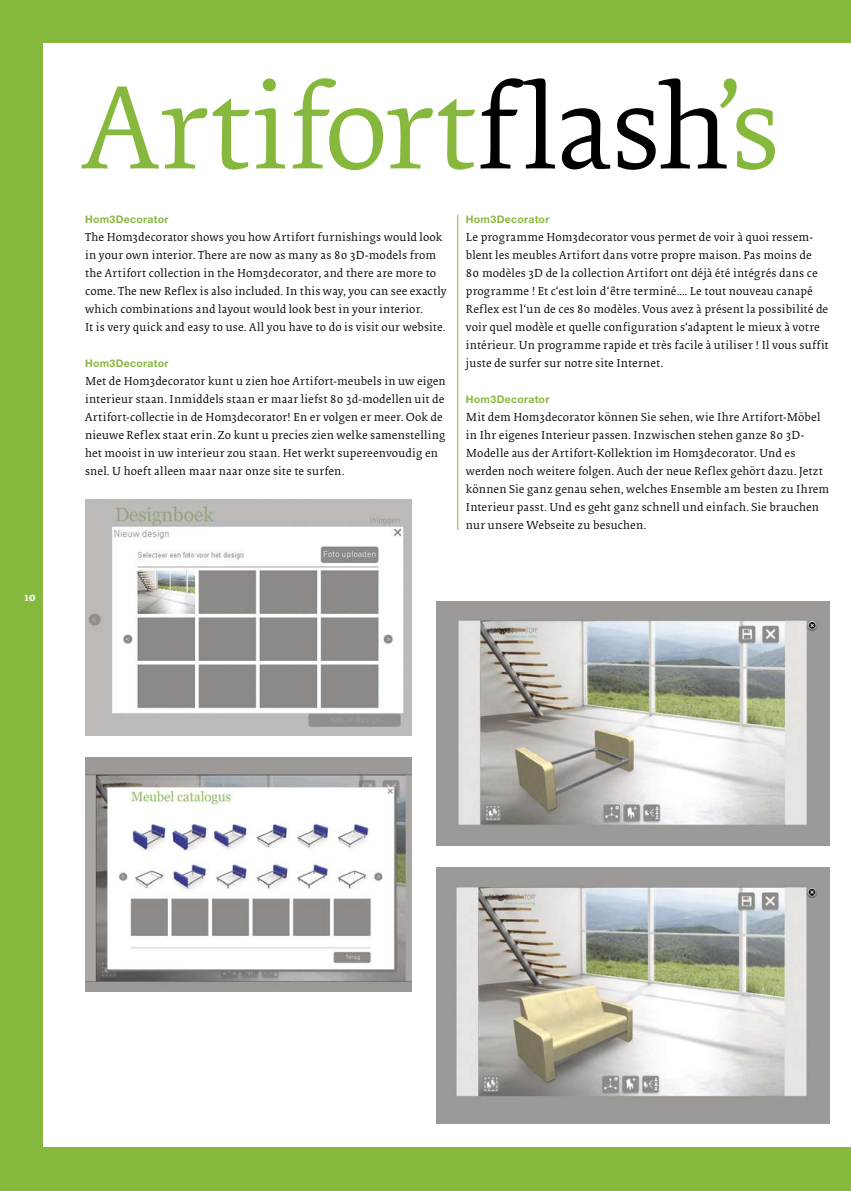
<style>
.page{position:relative;width:851px;height:1191px;background:#fff}
.page>*{position:absolute;margin:0;border:0;box-sizing:border-box;transform-origin:0 0}
.t1{font:123px "Collis Roman Bib";letter-spacing:-.015em;color:#87b83e}
.t2{font:12px/18px "Collis Roman Bib";letter-spacing:.01em;color:#000}
.t3{font:12px "Collis Roman Bib";color:#fff}
.t4{font:700 10.5px "Helvetica Neue";letter-spacing:.025em;color:#87b83e}
.s1{color:#000}
</style>
<div class="page">
<div style="left:0;top:0;width:850px;height:43px;background:#87b83e"></div>
<div style="left:0;top:0;width:43px;height:1191px;background:#87b83e"></div>
<div style="left:0;top:1147px;width:850px;height:44px;background:#87b83e"></div>
<hr style="left:457px;top:215px;width:1px;height:315px;background:#87b83e">
<img style="left:85px;top:500px;width:326px;height:236px">
<img style="left:437px;top:867px;width:392px;height:256px">
<img style="left:85px;top:757px;width:326px;height:234px">
<img style="left:437px;top:602px;width:392px;height:243px">
<p class="t3" style="left:24px;top:591px;width:13px">10</p>
<h1 class="t1" style="left:83px;top:75px;width:699px">Artifort<span class="s1">flash</span>’s</h1>
<p class="t4" style="left:85px;top:212px;width:85px">Hom3Decorator</p>
<p class="t2" style="left:85px;top:229px;width:363px">The Hom3decorator shows you how Artifort furnishings would look in your own interior. There are now as many as 80 3D-models from the Artifort collection in the Hom3decorator, and there are more to come. The new Reflex is also included. In this way, you can see exactly which combinations and layout would look best in your interior.<br>It is very quick and easy to use. All you have to do is visit our website.</p>
<p class="t4" style="left:85px;top:356px;width:85px">Hom3Decorator</p>
<p class="t2" style="left:85px;top:373px;width:362px">Met de Hom3decorator kunt u zien hoe Artifort-meubels in uw eigen interieur staan. Inmiddels staan er maar liefst 80 3d-modellen uit de Artifort-collectie in de Hom3decorator! En er volgen er meer. Ook de nieuwe Reflex staat erin. Zo kunt u precies zien welke samenstelling het mooist in uw interieur zou staan. Het werkt supereenvoudig en snel. U hoeft alleen maar naar onze site te surfen.</p>
<p class="t4" style="left:466px;top:212px;width:85px">Hom3Decorator</p>
<p class="t2" style="left:466px;top:229px;width:364px">Le programme Hom3decorator vous permet de voir à quoi ressem&shy;blent les meubles Artifort dans votre propre maison. Pas moins de<br>80 modèles 3D de la collection Artifort ont déjà été intégrés dans ce programme ! Et c‘est loin d‘être terminé…. Le tout nouveau canapé Reflex est l‘un de ces 80 modèles. Vous avez à présent la possibilité de voir quel modèle et quelle configuration s‘adaptent le mieux à votre intérieur. Un programme rapide et très facile à utiliser ! Il vous suffit juste de surfer sur notre site Internet.</p>
<p class="t4" style="left:466px;top:392px;width:85px">Hom3Decorator</p>
<p class="t2" style="left:466px;top:409px;width:365px">Mit dem Hom3decorator können Sie sehen, wie Ihre Artifort-Möbel in Ihr eigenes Interieur passen. Inzwischen stehen ganze 80 3D-Modelle aus der Artifort-Kollektion im Hom3decorator. Und es werden noch weitere folgen. Auch der neue Reflex gehört dazu. Jetzt können Sie ganz genau sehen, welches Ensemble am besten zu Ihrem Interieur passt. Und es geht ganz schnell und einfach. Sie brauchen nur unsere Webseite zu besuchen.</p>
</div>
